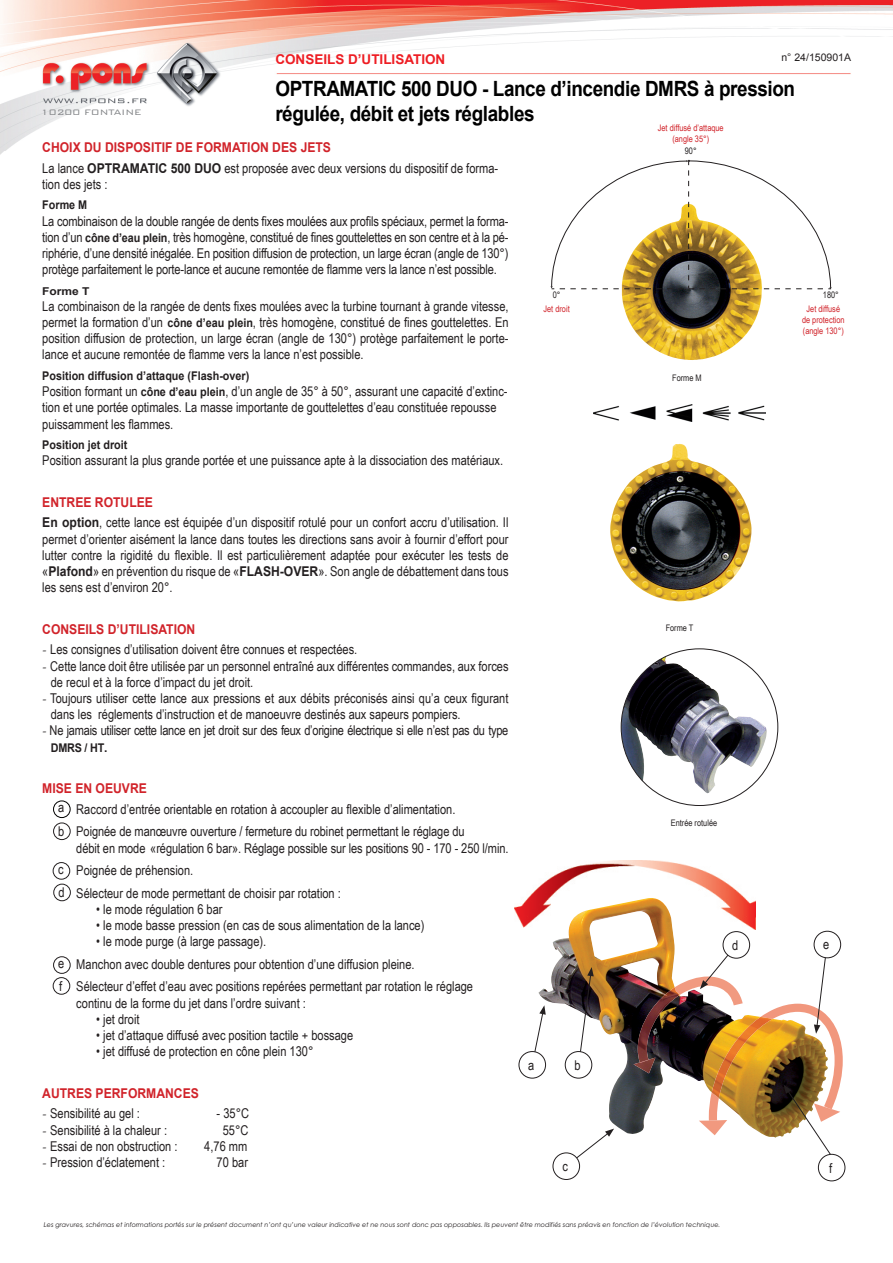
<style>
.page{position:relative;width:893px;height:1263px;background:#fff}
.page>*{position:absolute;margin:0;border:0;box-sizing:border-box;transform-origin:0 0}
.t1{font:700 21px/25.2px "Arial";letter-spacing:-.02em;color:#000;scale:.9 1}
.t2{font:13.5px/16.2px "Arial Narrow";color:#231f20}
.t3{font:700 13.5px "Arial";color:#d1232a;scale:.9 1}
.t4{font:13.5px "Arial Narrow";letter-spacing:-.02em;color:#231f20}
.t5{font:700 13.5px "Arial";color:#ee1d23}
.t6{font:700 12px "Arial";color:#231f20;scale:.9 1}
.t7{font:700 10.8px "Arial";color:#231f20;scale:1.11 1}
.t8{font:300 10.5px "Bank Gothic BT";color:#808285}
.t9{font:10.5px "Arial";color:#231f20}
.t10{font:9px/10.8px "Arial Narrow";color:#d1232a;text-align:center}
.t11{font:9px "Arial Narrow";color:#231f20}
.t12{font:italic 6.6px "Century Gothic";color:#231f20}
.s1{font-family:"Arial";font-weight:700}
.s2{font-family:"Arial";font-weight:700;font-size:12px}
.s3{font-family:"Minion Pro"}
</style>
<div class="page">
<img style="left:0;top:0;width:893px;height:151px">
<img style="left:621px;top:290px;width:141px;height:70px">
<svg style="left:550px;top:159px;width:282px;height:131px"></svg>
<img style="left:514px;top:860px;width:231px;height:68px">
<img style="left:538px;top:898px;width:218px;height:236px">
<img style="left:638px;top:987px;width:37px;height:75px">
<img style="left:633px;top:1057px;width:22px;height:16px">
<svg style="left:640px;top:1060px;width:9px;height:3px"></svg>
<svg style="left:534px;top:1005px;width:12px;height:56px"></svg>
<div style="left:519px;top:1051px;width:27px;height:27px;background:#fff;border-radius:50%"></div>
<div style="left:519px;top:1051px;width:27px;height:27px;border:1px solid #231f20;border-radius:50%"></div>
<svg style="left:566px;top:1128px;width:48px;height:39px"></svg>
<div style="left:553px;top:1153px;width:27px;height:26px;background:#fff;border-radius:50%"></div>
<div style="left:553px;top:1153px;width:27px;height:27px;border:1px solid #231f20;border-radius:50%"></div>
<svg style="left:578px;top:967px;width:16px;height:98px"></svg>
<div style="left:565px;top:1051px;width:27px;height:27px;background:#fff;border-radius:50%"></div>
<div style="left:565px;top:1051px;width:27px;height:27px;border:1px solid #231f20;border-radius:50%"></div>
<div style="left:723px;top:931px;width:27px;height:27px;background:#fff;border-radius:50%"></div>
<div style="left:723px;top:931px;width:27px;height:27px;border:1px solid #231f20;border-radius:50%"></div>
<div style="left:818px;top:1154px;width:27px;height:27px;border:1px solid #231f20;border-radius:50%"></div>
<svg style="left:675px;top:944px;width:168px;height:212px"></svg>
<div style="left:814px;top:931px;width:27px;height:27px;background:#fff;border-radius:50%"></div>
<div style="left:814px;top:931px;width:27px;height:27px;border:1px solid #231f20;border-radius:50%"></div>
<div style="left:53px;top:801px;width:17px;height:17px;border:1px solid #000;border-radius:50%"></div>
<div style="left:53px;top:823px;width:17px;height:17px;border:1px solid #231f20;border-radius:50%"></div>
<div style="left:53px;top:862px;width:17px;height:17px;border:1px solid #231f20;border-radius:50%"></div>
<div style="left:54px;top:884px;width:17px;height:17px;border:1px solid #231f20;border-radius:50%"></div>
<div style="left:53px;top:977px;width:17px;height:17px;border:1px solid #231f20;border-radius:50%"></div>
<div style="left:53px;top:956px;width:17px;height:17px;border:1px solid #231f20;border-radius:50%"></div>
<img style="left:610px;top:444px;width:142px;height:158px">
<img style="left:594px;top:404px;width:171px;height:17px">
<img style="left:621px;top:656px;width:146px;height:138px">
<p class="t9" style="left:781px;top:50px;width:71px">n° 24/150901A</p>
<h1 class="t1" style="left:275px;top:76px;width:579px">OPTRAMATIC 500 DUO - Lance d’incendie DMRS à pression régulée, débit et jets réglables</h1>
<p class="t5" style="left:275px;top:50px;width:172px">CONSEILS D’UTILISATION</p>
<p class="t8" style="left:41px;top:106px;width:102px">10200 FONTAINE</p>
<p class="t10" style="left:658px;top:123px;width:67px">Jet diffusé d’attaque (angle 35°)</p>
<p class="t11" style="left:685px;top:145px;width:13px">90°</p>
<p class="t3" style="left:42px;top:139px;width:322px">CHOIX DU DISPOSITIF DE FORMATION DES JETS</p>
<p class="t2" style="left:42px;top:159px;width:457px">La lance <span class="s1">OPTRAMATIC 500 DUO</span> est proposée avec deux versions du dispositif de forma&shy;tion des jets :</p>
<p class="t6" style="left:42px;top:197px;width:52px">Forme M</p>
<p class="t2" style="left:42px;top:212px;width:468px;text-align:justify">La combinaison de la double rangée de dents fixes moulées aux profils spéciaux, permet la forma&shy;tion d’un <span class="s2">cône d’eau plein</span>, très homogène, constitué de fines gouttelettes en son centre et à la pé&shy;riphérie, d’une densité inégalée. En position diffusion de protection, un large écran (angle de 130°) protège parfaitement le porte-lance et aucune remontée de flamme vers la lance n’est possible.</p>
<p class="t7" style="left:42px;top:284px;width:44px">Forme T</p>
<p class="t2" style="left:42px;top:297px;width:468px;text-align:justify">La combinaison de la rangée de dents fixes moulées avec la turbine tournant à grande vitesse, permet la formation d’un <span class="s2">cône d’eau plein</span>, très homogène, constitué de fines gouttelettes. En position diffusion de protection, un large écran (angle de 130°) protège parfaitement le porte&shy;lance et aucune remontée de flamme vers la lance n’est possible.</p>
<p class="t6" style="left:42px;top:368px;width:232px">Position diffusion d’attaque (Flash-over)</p>
<p class="t2" style="left:42px;top:383px;width:467px">Position formant un <span class="s2">cône d’eau plein</span>, d’un angle de 35° à 50°, assurant une capacité d’extinc&shy;tion et une portée optimales. La masse importante de gouttelettes d’eau constituée repousse puissamment les flammes.</p>
<p class="t6" style="left:42px;top:437px;width:96px">Position jet droit</p>
<p class="t2" style="left:42px;top:452px;width:462px">Position assurant la plus grande portée et une puissance apte à la dissociation des matériaux.</p>
<p class="t3" style="left:42px;top:493px;width:125px">ENTREE ROTULEE</p>
<p class="t2" style="left:42px;top:514px;width:468px;text-align:justify"><span class="s1">En option</span>, cette lance est équipée d’un dispositif rotulé pour un confort accru d’utilisation. Il permet d’orienter aisément la lance dans toutes les directions sans avoir à fournir d’effort pour lutter contre la rigidité du flexible. Il est particulièrement adaptée pour exécuter les tests de «<span class="s1">Plafond</span>» en prévention du risque de «<span class="s1">FLASH-OVER</span>». Son angle de débattement dans tous les sens est d’environ 20°.</p>
<p class="t3" style="left:42px;top:620px;width:172px">CONSEILS D’UTILISATION</p>
<p class="t2" style="left:42px;top:641px;width:316px"><span class="s3">-</span> Les consignes d’utilisation doivent être connues et respectées.</p>
<p class="t2" style="left:51px;top:657px;width:459px;text-indent:-9px"><span class="s3">-</span> Cette lance doit être utilisée par un personnel entraîné aux différentes commandes, aux forces de recul et à la force d’impact du jet droit.</p>
<p class="t2" style="left:51px;top:689px;width:459px;text-indent:-9px"><span class="s3">-</span> Toujours utiliser cette lance aux pressions et aux débits préconisés ainsi qu’a ceux figurant dans les réglements d’instruction et de manoeuvre destinés aux sapeurs pompiers.</p>
<p class="t4" style="left:42px;top:721px;width:468px"><span class="s3">-</span> Ne jamais utiliser cette lance en jet droit sur des feux d’origine électrique si elle n’est pas du type</p>
<p class="t6" style="left:51px;top:739px;width:64px">DMRS / HT.</p>
<p class="t3" style="left:42px;top:780px;width:118px">MISE EN OEUVRE</p>
<p class="t2" style="left:76px;top:797px;width:390px;line-height:22.5px">Raccord d’entrée orientable en rotation à accoupler au flexible d’alimentation.<br>Poignée de manœuvre ouverture / fermeture du robinet permettant le réglage du</p>
<p class="t2" style="left:76px;top:836px;width:434px;line-height:22.5px">débit en mode «régulation 6 bar». Réglage possible sur les positions 90 - 170 - 250 l/min.<br>Poignée de préhension.<br>Sélecteur de mode permettant de choisir par rotation :</p>
<p class="t2" style="left:96px;top:900px;width:128px">• le mode régulation 6 bar</p>
<p class="t2" style="left:96px;top:917px;width:330px">• le mode basse pression (en cas de sous alimentation de la lance)</p>
<p class="t2" style="left:76px;top:930px;width:398px;line-height:22.5px;text-indent:20px">• le mode purge (à large passage).<br>Manchon avec double dentures pour obtention d’une diffusion pleine.<br>Sélecteur d’effet d’eau avec positions repérées permettant par rotation le réglage</p>
<p class="t2" style="left:76px;top:994px;width:231px">continu de la forme du jet dans l’ordre suivant :</p>
<p class="t2" style="left:96px;top:1010px;width:45px">• jet droit</p>
<p class="t2" style="left:96px;top:1027px;width:258px">• jet d’attaque diffusé avec position tactile + bossage</p>
<p class="t2" style="left:96px;top:1043px;width:219px">• jet diffusé de protection en cône plein 130°</p>
<p class="t3" style="left:42px;top:1084px;width:176px">AUTRES PERFORMANCES</p>
<p class="t2" style="left:42px;top:1105px;width:99px"><span class="s3">-</span> Sensibilité au gel :</p>
<p class="t2" style="left:217px;top:1105px;width:34px">- 35°C</p>
<p class="t2" style="left:42px;top:1121px;width:126px"><span class="s3">-</span> Sensibilité à la chaleur :</p>
<p class="t2" style="left:223px;top:1121px;width:27px">55°C</p>
<p class="t2" style="left:42px;top:1137px;width:137px"><span class="s3">-</span> Essai de non obstruction :</p>
<p class="t2" style="left:204px;top:1137px;width:45px">4,76 mm</p>
<p class="t2" style="left:42px;top:1154px;width:124px"><span class="s3">-</span> Pression d’éclatement :</p>
<p class="t2" style="left:217px;top:1154px;width:33px">70 bar</p>
<p class="t11" style="left:553px;top:289px;width:9px">0°</p>
<p class="t11" style="left:823px;top:289px;width:17px">180°</p>
<p class="t10" style="left:543px;top:303px;width:28px">Jet droit</p>
<p class="t10" style="left:802px;top:303px;width:44px">Jet diffusé de protection (angle 130°)</p>
<p class="t11" style="left:672px;top:372px;width:31px">Forme M</p>
<p class="t11" style="left:666px;top:621px;width:29px">Forme T</p>
<p class="t2" style="left:58px;top:795px;width:8px;line-height:23.7px">a b</p>
<p class="t2" style="left:58px;top:857px;width:8px;line-height:23.2px">c d</p>
<p class="t11" style="left:671px;top:816px;width:48px">Entrée rotulée</p>
<p class="t2" style="left:732px;top:936px;width:8px">d</p>
<p class="t2" style="left:823px;top:936px;width:8px">e</p>
<p class="t2" style="left:58px;top:955px;width:8px">e</p>
<p class="t2" style="left:59px;top:977px;width:5px">f</p>
<p class="t2" style="left:574px;top:1056px;width:8px">b</p>
<p class="t2" style="left:528px;top:1056px;width:8px">a</p>
<p class="t2" style="left:829px;top:1159px;width:5px">f</p>
<p class="t2" style="left:562px;top:1158px;width:7px">c</p>
<p class="t12" style="left:44px;top:1220px;width:678px">Les gravures, schémas et informations portés sur le présent document n’ont qu’une valeur indicative et ne nous sont donc pas opposables. Ils peuvent être modifiés sans préavis en fonction de l’évolution technique.</p>
</div>
